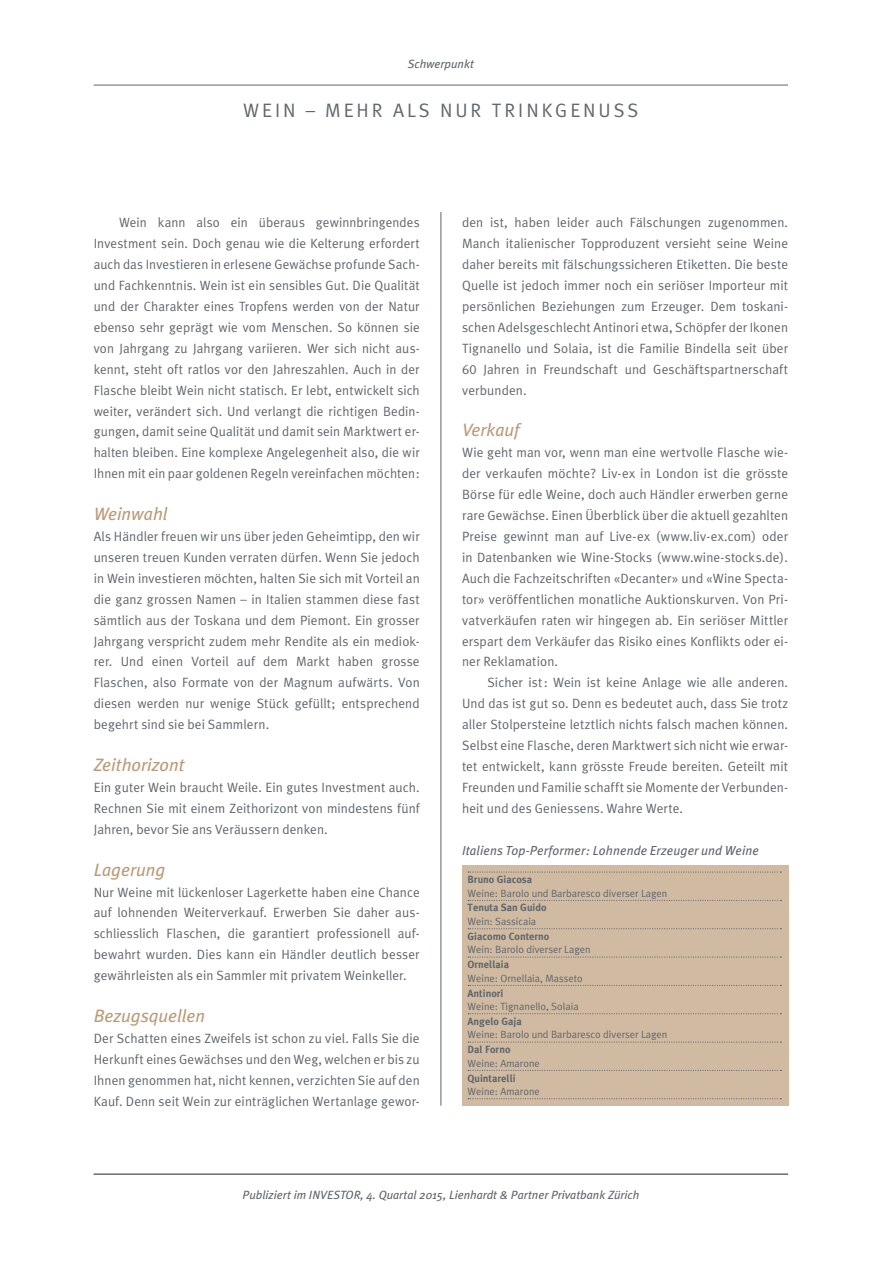
<style>
.page{position:relative;width:893px;height:1263px;background:#fff}
.page>*{position:absolute;margin:0;border:0;box-sizing:border-box;transform-origin:0 0}
.t1{font:19.35px "Meta Plus LF Normal";letter-spacing:.15em;color:#60676d}
.t2{font:italic 17.85px "Meta Plus";color:#bb9c7a}
.t3{font:13.5px/20.9px "Meta Plus LF Normal";letter-spacing:.005em;color:#60676d;text-align:justify}
.t4{font:italic 13.05px "Meta Plus";letter-spacing:.01em;color:#60676d}
.t5{font:italic 12px "Meta Plus";color:#60676d}
.t6{font:10.5px "Meta Plus LF Normal";color:#60676d}
.t7{font:10.5px "Meta Plus LF Bold";color:#60676d}
</style>
<div class="page">
<hr style="left:94px;top:85px;width:694px;height:1px;background:#60676d">
<hr style="left:441px;top:212px;width:1px;height:894px;background:#60676d">
<div style="left:462px;top:865px;width:326px;height:241px;background:#d0baa1"></div>
<svg style="left:468px;top:871px;width:313px;height:2px"></svg>
<svg style="left:468px;top:900px;width:313px;height:1px"></svg>
<svg style="left:468px;top:928px;width:313px;height:1px"></svg>
<svg style="left:468px;top:956px;width:313px;height:2px"></svg>
<svg style="left:468px;top:985px;width:313px;height:1px"></svg>
<svg style="left:468px;top:1013px;width:313px;height:1px"></svg>
<svg style="left:468px;top:1041px;width:313px;height:2px"></svg>
<svg style="left:468px;top:1070px;width:313px;height:1px"></svg>
<svg style="left:468px;top:1098px;width:313px;height:1px"></svg>
<hr style="left:94px;top:1174px;width:694px;height:1px;background:#60676d">
<p class="t5" style="left:408px;top:57px;width:67px">Schwerpunkt</p>
<h1 class="t1" style="left:243px;top:99px;width:397px">WEIN – MEHR ALS NUR TRINKGENUSS</h1>
<p class="t3" style="left:94px;top:212px;width:328px;text-indent:25px">Wein kann also ein überaus gewinnbringendes Investment sein. Doch genau wie die Kelterung erfordert auch das Investieren in erlesene Gewächse profunde Sach&shy;und Fachkenntnis. Wein ist ein sensibles Gut. Die Qualität und der Charakter eines Tropfens werden von der Natur ebenso sehr geprägt wie vom Menschen. So können sie von Jahrgang zu Jahrgang variieren. Wer sich nicht aus&shy;kennt, steht oft ratlos vor den Jahreszahlen. Auch in der Flasche bleibt Wein nicht statisch. Er lebt, entwickelt sich weiter, verändert sich. Und verlangt die richtigen Bedin&shy;gungen, damit seine Qualität und damit sein Marktwert er&shy;halten bleiben. Eine komplexe Angelegenheit also, die wir Ihnen mit ein paar goldenen Regeln vereinfachen möchten:</p>
<h2 class="t2" style="left:94px;top:503px;width:75px">Weinwahl</h2>
<p class="t3" style="left:94px;top:526px;width:328px">Als Händler freuen wir uns über jeden Geheimtipp, den wir unseren treuen Kunden verraten dürfen. Wenn Sie jedoch in Wein investieren möchten, halten Sie sich mit Vorteil an die ganz grossen Namen – in Italien stammen diese fast sämtlich aus der Toskana und dem Piemont. Ein grosser Jahrgang verspricht zudem mehr Rendite als ein mediok&shy;rer. Und einen Vorteil auf dem Markt haben grosse Flaschen, also Formate von der Magnum aufwärts. Von diesen werden nur wenige Stück gefüllt; entsprechend begehrt sind sie bei Sammlern.</p>
<h2 class="t2" style="left:94px;top:754px;width:92px">Zeithorizont</h2>
<p class="t3" style="left:94px;top:777px;width:328px">Ein guter Wein braucht Weile. Ein gutes Investment auch.<br>Rechnen Sie mit einem Zeithorizont von mindestens fünf Jahren, bevor Sie ans Veräussern denken.</p>
<h2 class="t2" style="left:94px;top:859px;width:73px">Lagerung</h2>
<p class="t3" style="left:94px;top:881px;width:328px">Nur Weine mit lückenloser Lagerkette haben eine Chance auf lohnenden Weiterverkauf. Erwerben Sie daher aus&shy;schliesslich Flaschen, die garantiert professionell auf&shy;bewahrt wurden. Dies kann ein Händler deutlich besser gewährleisten als ein Sammler mit privatem Weinkeller.</p>
<h2 class="t2" style="left:94px;top:1005px;width:113px">Bezugsquellen</h2>
<p class="t3" style="left:94px;top:1028px;width:328px">Der Schatten eines Zweifels ist schon zu viel. Falls Sie die Herkunft eines Gewächses und den Weg, welchen er bis zu Ihnen genommen hat, nicht kennen, verzichten Sie auf den Kauf. Denn seit Wein zur einträglichen Wertanlage gewor-</p>
<p class="t3" style="left:462px;top:212px;width:328px">den ist, haben leider auch Fälschungen zugenommen.<br>Manch italienischer Topproduzent versieht seine Weine daher bereits mit fälschungssicheren Etiketten. Die beste Quelle ist jedoch immer noch ein seriöser Importeur mit persönlichen Beziehungen zum Erzeuger. Dem toskani&shy;schen Adelsgeschlecht Antinori etwa, Schöpfer der Ikonen Tignanello und Solaia, ist die Familie Bindella seit über 60 Jahren in Freundschaft und Geschäftspartnerschaft verbunden.</p>
<h2 class="t2" style="left:462px;top:420px;width:59px">Verkauf</h2>
<p class="t3" style="left:462px;top:442px;width:328px">Wie geht man vor, wenn man eine wertvolle Flasche wie&shy;der verkaufen möchte? Liv-ex in London ist die grösste Börse für edle Weine, doch auch Händler erwerben gerne rare Gewächse. Einen Überblick über die aktuell gezahlten Preise gewinnt man auf Live-ex (www.liv-ex.com) oder in Datenbanken wie Wine-Stocks (www.wine-stocks.de).<br>Auch die Fachzeitschriften «Decanter» und «Wine Specta&shy;tor» veröffentlichen monatliche Auktionskurven. Von Pri&shy;vatverkäufen raten wir hingegen ab. Ein seriöser Mittler erspart dem Verkäufer das Risiko eines Konflikts oder ei&shy;ner Reklamation.</p>
<p class="t3" style="left:462px;top:672px;width:328px;text-indent:25px">Sicher ist: Wein ist keine Anlage wie alle anderen.<br>Und das ist gut so. Denn es bedeutet auch, dass Sie trotz aller Stolpersteine letztlich nichts falsch machen können.<br>Selbst eine Flasche, deren Marktwert sich nicht wie erwar&shy;tet entwickelt, kann grösste Freude bereiten. Geteilt mit Freunden und Familie schafft sie Momente der Verbunden&shy;heit und des Geniessens. Wahre Werte.</p>
<p class="t4" style="left:462px;top:843px;width:298px">Italiens Top-Performer: Lohnende Erzeuger und Weine</p>
<p class="t7" style="left:468px;top:873px;width:66px">Bruno Giacosa</p>
<p class="t6" style="left:468px;top:887px;width:201px">Weine: Barolo und Barbaresco diverser Lagen</p>
<p class="t7" style="left:468px;top:902px;width:81px">Tenuta San Guido</p>
<p class="t6" style="left:468px;top:915px;width:70px">Wein: Sassicaia</p>
<p class="t7" style="left:468px;top:930px;width:83px">Giacomo Conterno</p>
<p class="t6" style="left:468px;top:943px;width:125px">Wein: Barolo diverser Lagen</p>
<p class="t7" style="left:468px;top:958px;width:43px">Ornellaia</p>
<p class="t6" style="left:468px;top:972px;width:117px">Weine: Ornellaia, Masseto</p>
<p class="t7" style="left:468px;top:987px;width:37px">Antinori</p>
<p class="t6" style="left:468px;top:1000px;width:113px">Weine: Tignanello, Solaia</p>
<p class="t7" style="left:468px;top:1015px;width:56px">Angelo Gaja</p>
<p class="t6" style="left:468px;top:1028px;width:201px">Weine: Barolo und Barbaresco diverser Lagen</p>
<p class="t7" style="left:468px;top:1043px;width:44px">Dal Forno</p>
<p class="t6" style="left:468px;top:1057px;width:74px">Weine: Amarone</p>
<p class="t7" style="left:468px;top:1072px;width:50px">Quintarelli</p>
<p class="t6" style="left:468px;top:1085px;width:74px">Weine: Amarone</p>
<p class="t5" style="left:243px;top:1187px;width:398px">Publiziert im INVESTOR, 4. Quartal 2015, Lienhardt &amp; Partner Privatbank Zürich</p>
<p class="t5" style="left:435px;top:1187px;width:14px">23</p>
</div>
